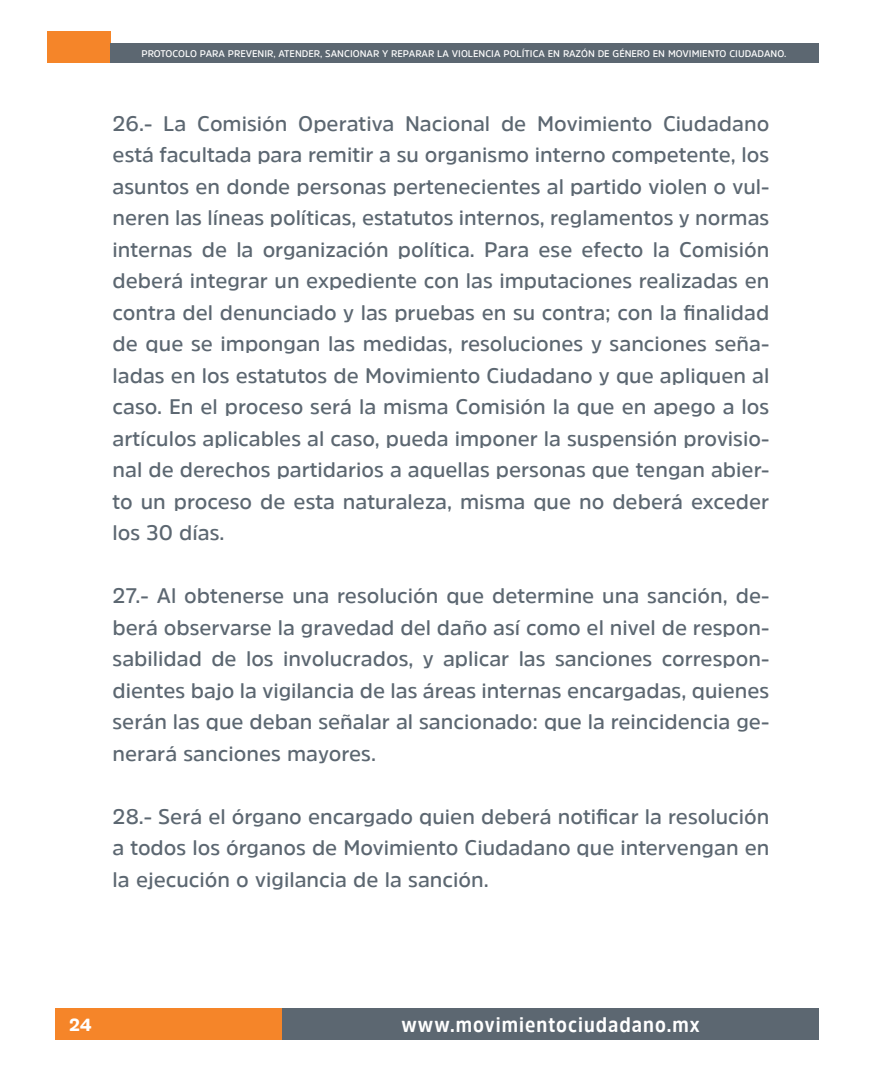
<style>
.page{position:relative;width:882px;height:1071px;background:#fff}
.page>*{position:absolute;margin:0;border:0;box-sizing:border-box;transform-origin:0 0}
.t1{font:600 21px/31.5px "Amsi Pro";color:#5c6771;text-align:justify}
.t2{font:700 21px "Amsi Pro Narw";letter-spacing:.05em;color:#fff}
.t3{font:900 17.5px "Amsi Pro";color:#fff}
.t4{font:600 9.62px "Amsi Pro";color:#fff}
</style>
<div class="page">
<div style="left:56px;top:1008px;width:226px;height:32px;background:#f58529"></div>
<div style="left:282px;top:1008px;width:537px;height:32px;background:#5c6771"></div>
<div style="left:47px;top:32px;width:63px;height:31px;background:#f58529"></div>
<div style="left:110px;top:44px;width:709px;height:19px;background:#5c6771"></div>
<p class="t4" style="left:141px;top:47px;width:646px">PROTOCOLO PARA PREVENIR, ATENDER, SANCIONAR Y REPARAR LA VIOLENCIA POLÍTICA EN RAZÓN DE GÉNERO EN MOVIMIENTO CIUDADANO.</p>
<p class="t1" style="left:113px;top:107px;width:658px">26.- La Comisión Operativa Nacional de Movimiento Ciudadano está facultada para remitir a su organismo interno competente, los asuntos en donde personas pertenecientes al partido violen o vul&shy;neren las líneas políticas, estatutos internos, reglamentos y normas internas de la organización política. Para ese efecto la Comisión deberá integrar un expediente con las imputaciones realizadas en contra del denunciado y las pruebas en su contra; con la finalidad de que se impongan las medidas, resoluciones y sanciones seña&shy;ladas en los estatutos de Movimiento Ciudadano y que apliquen al caso. En el proceso será la misma Comisión la que en apego a los artículos aplicables al caso, pueda imponer la suspensión provisio&shy;nal de derechos partidarios a aquellas personas que tengan abier&shy;to un proceso de esta naturaleza, misma que no deberá exceder los 30 días.</p>
<p class="t1" style="left:113px;top:579px;width:658px">27.- Al obtenerse una resolución que determine una sanción, de&shy;berá observarse la gravedad del daño así como el nivel de respon&shy;sabilidad de los involucrados, y aplicar las sanciones correspon&shy;dientes bajo la vigilancia de las áreas internas encargadas, quienes serán las que deban señalar al sancionado: que la reincidencia ge&shy;nerará sanciones mayores.</p>
<p class="t1" style="left:113px;top:800px;width:658px">28.- Será el órgano encargado quien deberá notificar la resolución a todos los órganos de Movimiento Ciudadano que intervengan en la ejecución o vigilancia de la sanción.</p>
<p class="t3" style="left:69px;top:1012px;width:24px">24</p>
<p class="t2" style="left:401px;top:1010px;width:300px">www.movimientociudadano.mx</p>
</div>
